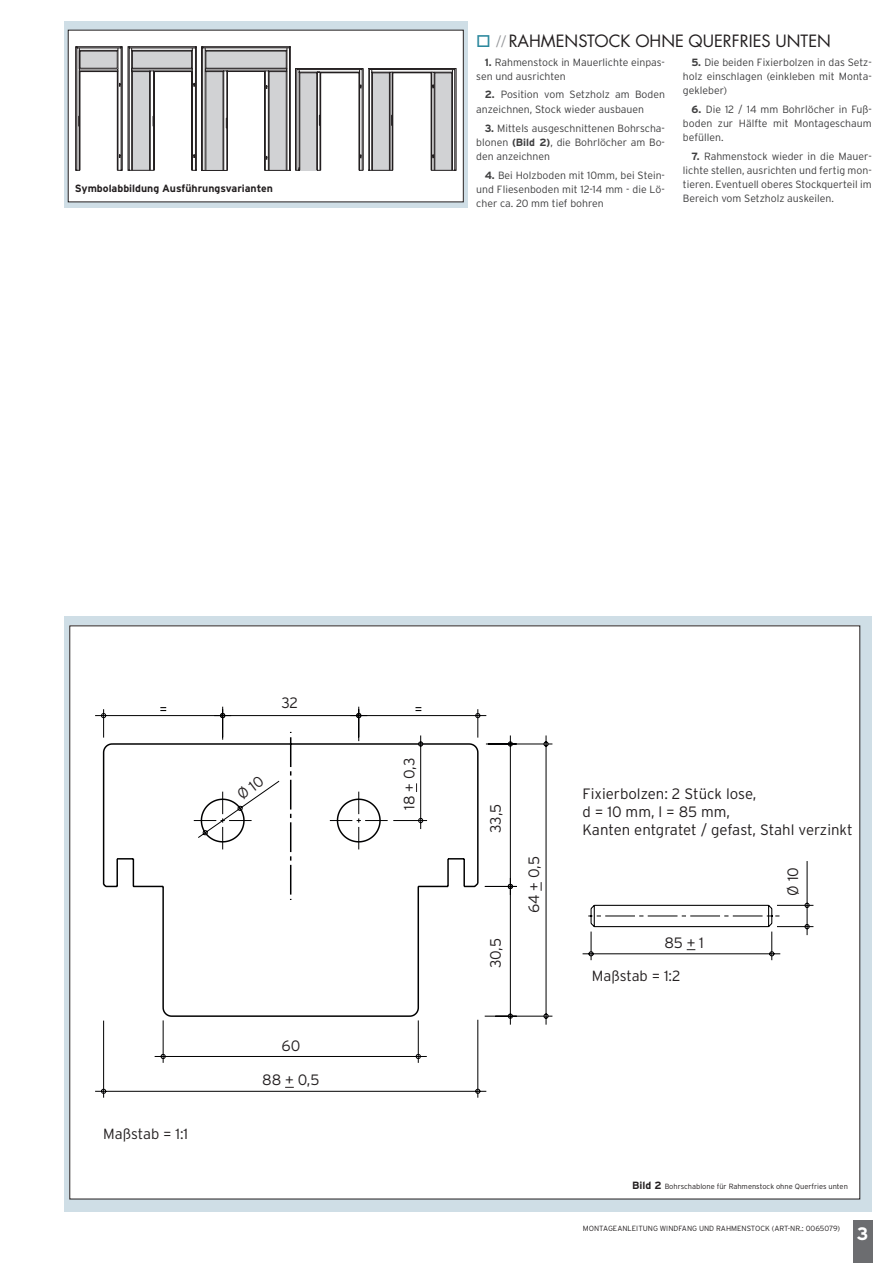
<style>
.page{position:relative;width:893px;height:1263px;background:#fff}
.page>*{position:absolute;margin:0;border:0;box-sizing:border-box;transform-origin:0 0}
.t1{font:700 18px "Interstate";color:#fff}
.t2{font:16.5px "Futura LT Pro";color:#231f20}
.t3{font:300 15px/18px "Interstate";color:#231f20}
.t4{font:300 14.7px "Interstate";letter-spacing:-.005em;color:#231f20}
.t5{font:300 10.5px/14.2px "Interstate";color:#3e3e3f;text-align:justify}
.t6{font:700 10.5px "Interstate";color:#231f20}
.t7{font:300 7.5px "Interstate";color:#231f20}
.s1{color:#2c889d}
.s2{font-family:"Interstate";font-weight:300;font-size:13.5px;color:#939598}
.s3{font-weight:700}
.s4{font-weight:700;font-size:10.5px}
</style>
<div class="page">
<div style="left:853px;top:1220px;width:19px;height:43px;background:#6c6d70"></div>
<div style="left:64px;top:617px;width:808px;height:595px;background:#cfdee6"></div>
<div style="left:70px;top:626px;width:790px;height:573px;background:#fff"></div>
<svg style="left:102px;top:849px;width:377px;height:168px"></svg>
<hr style="left:486px;top:744px;width:31px;height:1px;background:#000001">
<hr style="left:495px;top:1016px;width:57px;height:1px;background:#000001">
<hr style="left:488px;top:744px;width:64px;height:1px;background:#000001">
<hr style="left:103px;top:1020px;width:1px;height:78px;background:#000001">
<hr style="left:477px;top:1020px;width:1px;height:78px;background:#000001">
<hr style="left:163px;top:1020px;width:1px;height:43px;background:#000001">
<hr style="left:418px;top:1020px;width:1px;height:43px;background:#000001">
<hr style="left:485px;top:1016px;width:32px;height:1px;background:#000001">
<hr style="left:485px;top:886px;width:32px;height:1px;background:#000001">
<svg style="left:154px;top:1054px;width:273px;height:5px"></svg>
<svg style="left:508px;top:735px;width:5px;height:290px"></svg>
<svg style="left:95px;top:1087px;width:392px;height:7px"></svg>
<svg style="left:541px;top:735px;width:8px;height:290px"></svg>
<hr style="left:777px;top:926px;width:36px;height:1px;background:#000001">
<hr style="left:777px;top:905px;width:36px;height:1px;background:#000001">
<svg style="left:804px;top:861px;width:6px;height:75px"></svg>
<svg style="left:582px;top:904px;width:199px;height:56px"></svg>
<svg style="left:64px;top:21px;width:404px;height:186px;fill:#cfdee6"></svg>
<div style="left:68px;top:30px;width:395px;height:172px;background:#fff"></div>
<div style="left:76px;top:47px;width:47px;height:123px;background:#555253"></div>
<svg style="left:76px;top:47px;width:46px;height:124px"></svg>
<svg style="left:128px;top:47px;width:328px;height:124px"></svg>
<svg style="left:95px;top:707px;width:392px;height:142px"></svg>
<p class="t6" style="left:75px;top:182px;width:199px">Symbolabbildung Ausführungsvarianten</p>
<h2 class="t2" style="left:476px;top:30px;width:356px"><span class="s1">□</span> <span class="s2">//</span> RAHMENSTOCK OHNE QUERFRIES UNTEN</h2>
<p class="t5" style="left:476px;top:55px;width:190px;text-indent:9px"><span class="s3">1.</span> Rahmenstock in Mauerlichte einpas&shy;sen und ausrichten</p>
<p class="t5" style="left:476px;top:87px;width:190px;line-height:15px;text-indent:9px"><span class="s3">2.</span> Position vom Setzholz am Boden anzeichnen, Stock wieder ausbauen</p>
<p class="t5" style="left:476px;top:121px;width:190px;text-indent:9px"><span class="s3">3.</span> Mittels ausgeschnittenen Bohrscha&shy;blonen <span class="s3">(Bild 2)</span>, die Bohrlöcher am Bo&shy;den anzeichnen</p>
<p class="t5" style="left:476px;top:168px;width:190px;text-indent:9px"><span class="s3">4.</span> Bei Holzboden mit 10mm, bei Stein&shy;und Fliesenboden mit 12-14 mm - die Lö&shy;cher ca. 20 mm tief bohren</p>
<p class="t5" style="left:683px;top:55px;width:190px;text-indent:9px"><span class="s3">5.</span> Die beiden Fixierbolzen in das Setz&shy;holz einschlagen (einkleben mit Monta&shy;gekleber)</p>
<p class="t5" style="left:683px;top:102px;width:190px;text-indent:9px"><span class="s3">6.</span> Die 12 / 14 mm Bohrlöcher in Fuß&shy;boden zur Hälfte mit Montageschaum befüllen.</p>
<p class="t5" style="left:683px;top:149px;width:190px;text-indent:9px"><span class="s3">7.</span> Rahmenstock wieder in die Mauer&shy;lichte stellen, ausrichten und fertig mon&shy;tieren. Eventuell oberes Stockquerteil im Bereich vom Setzholz auskeilen.</p>
<h3 class="t3" style="left:282px;top:694px;width:18px">32</h3>
<h3 class="t4" style="left:103px;top:1126px;width:86px">Maßstab = 1:1</h3>
<h3 class="t3" style="left:282px;top:1036px;width:20px">60</h3>
<h3 class="t3" style="left:262px;top:1071px;width:59px">88 + 0,5</h3>
<h3 class="t3" style="left:400px;top:810px;width:54px;rotate:-90deg">18 + 0,3</h3>
<h3 class="t3" style="left:486px;top:833px;width:31px;rotate:-90deg">33,5</h3>
<h3 class="t3" style="left:486px;top:968px;width:32px;rotate:-90deg">30,5</h3>
<h3 class="t3" style="left:525px;top:913px;width:58px;rotate:-90deg">64 + 0,5</h3>
<h3 class="t3" style="left:583px;top:785px;width:271px">Fixierbolzen: 2 Stück lose,<br>d = 10 mm, l = 85 mm,<br>Kanten entgratet / gefast, Stahl verzinkt</h3>
<h3 class="t3" style="left:664px;top:933px;width:41px">85 + 1</h3>
<h3 class="t4" style="left:592px;top:968px;width:90px">Maßstab = 1:2</h3>
<h3 class="t3" style="left:784px;top:896px;width:30px;rotate:-90deg">Ø 10</h3>
<p class="t7" style="left:632px;top:1182px;width:217px"><span class="s4">Bild 2</span> Bohrschablone für Rahmenstock ohne Querfries unten</p>
<p class="t7" style="left:583px;top:1224px;width:259px">MONTAGEANLEITUNG WINDFANG UND RAHMENSTOCK (ART-NR.: 0065079)</p>
<h1 class="t1" style="left:857px;top:1223px;width:13px">3</h1>
</div>
